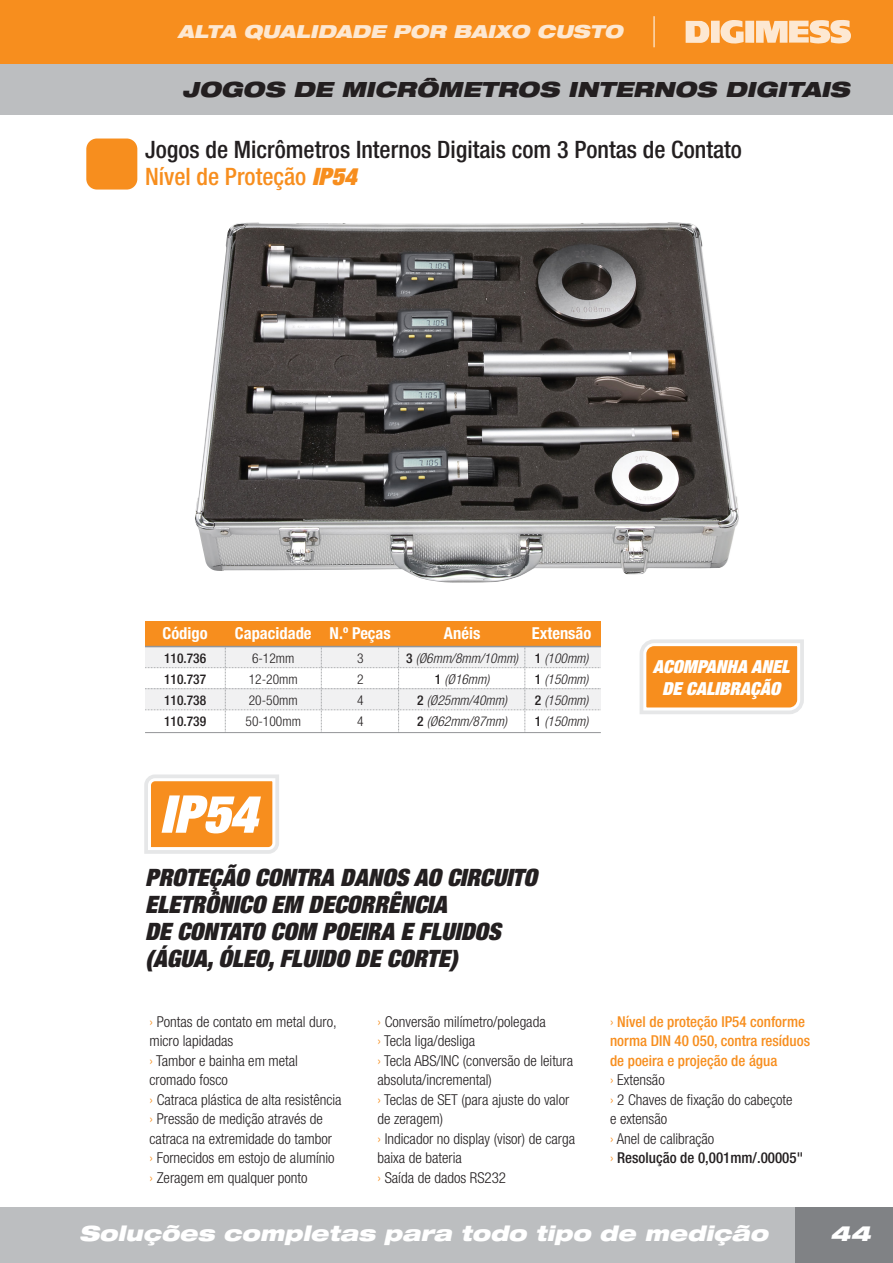
<style>
.page{position:relative;width:893px;height:1263px;background:#fff}
.page>*{position:absolute;margin:0;border:0;box-sizing:border-box;transform-origin:0 0}
.t1{font:italic 900 expanded 52.2px "Helvetica Neue";color:#fff}
.t2{font:italic 900 expanded 24px/27px "Helvetica Neue";color:#231f20}
.t3{font:500 condensed 24px/27px "Helvetica Neue";color:#231f20}
.t4{font:italic 900 expanded 21px "Helvetica Neue";color:#fff}
.t5{font:italic 900 expanded 21px "Helvetica Neue";color:#231f20}
.t6{font:italic 900 expanded 18px "Helvetica Neue";color:#fff}
.t7{font:italic 900 expanded 18px/21.6px "Helvetica Neue";color:#fff;text-align:center}
.t8{font:700 condensed 16.5px "Helvetica Neue";color:#fff}
.t9{font:300 condensed 15px/19.5px "Helvetica Neue";color:#231f20}
.t10{font:500 condensed 15px/19.5px "Helvetica Neue";color:#f78e1e}
.t11{font:italic 300 condensed 13.5px/21px "Helvetica Neue";color:#231f20;text-align:center}
.t12{font:300 condensed 13.5px/21px "Helvetica Neue";color:#231f20;text-align:center}
.t13{font:500 condensed 13.5px/21px "Helvetica Neue";color:#231f20;text-align:justify}
.s1{color:#f78e1e}
.s2{font-weight:900;font-style:italic;font-stretch:expanded;color:#f78e1e}
.s3{font-weight:500;font-style:normal}
.s4{font-weight:300}
.s5{font-weight:300;color:#231f20}
.s6{color:#231f20}
</style>
<div class="page">
<img style="left:195px;top:222px;width:544px;height:361px">
<div style="left:0;top:0;width:893px;height:115px;background:#bcbec0"></div>
<div style="left:0;top:1208px;width:893px;height:55px;background:#bcbec0"></div>
<div style="left:795px;top:1208px;width:98px;height:55px;background:#808285"></div>
<div style="left:0;top:0;width:893px;height:64px;background:#f78e1e"></div>
<svg style="left:686px;top:20px;width:165px;height:24px"></svg>
<hr style="left:654px;top:16px;width:1px;height:31px;background:#fff">
<div style="left:86px;top:139px;width:51px;height:51px;background:#f78e1e;border-radius:11px"></div>
<div style="left:145px;top:621px;width:456px;height:25px;background:#f78e1e"></div>
<hr style="left:145px;top:732px;width:456px;height:1px;background:#939598">
<svg style="left:145px;top:646px;width:456px;height:86px"></svg>
<svg style="left:144px;top:774px;width:135px;height:80px;background:#f5a855"></svg>
<svg style="left:639px;top:639px;width:165px;height:75px;background:#f5a754"></svg>
<p class="t6" style="left:178px;top:19px;width:446px">ALTA QUALIDADE POR BAIXO CUSTO</p>
<h3 class="t5" style="left:182px;top:76px;width:669px">JOGOS DE MICRÔMETROS INTERNOS DIGITAIS</h3>
<h2 class="t3" style="left:145px;top:136px;width:598px">Jogos de Micrômetros Internos Digitais com 3 Pontas de Contato<br><span class="s1">Nível de Proteção</span> <span class="s2">IP54</span></h2>
<p class="t8" style="left:163px;top:623px;width:47px">Código</p>
<p class="t8" style="left:235px;top:623px;width:78px">Capacidade</p>
<p class="t13" style="left:164px;top:647px;width:44px">110.736<br>110.737<br>110.738<br>110.739</p>
<p class="t12" style="left:245px;top:647px;width:57px">6-12mm<br>12-20mm<br>20-50mm<br>50-100mm</p>
<p class="t8" style="left:330px;top:623px;width:63px">N.º Peças</p>
<p class="t12" style="left:357px;top:647px;width:8px;text-align:justify">3<br>2<br>4<br>4</p>
<p class="t8" style="left:444px;top:623px;width:38px">Anéis</p>
<p class="t11" style="left:406px;top:647px;width:114px"><span class="s3">3</span> (Ø6mm/8mm/10mm)<br><span class="s3">1</span> (Ø16mm)<br><span class="s3">2</span> (Ø25mm/40mm)<br><span class="s3">2</span> (Ø62mm/87mm)</p>
<p class="t8" style="left:532px;top:623px;width:61px">Extensão</p>
<p class="t11" style="left:535px;top:647px;width:55px;text-align:justify"><span class="s3">1</span> (100mm)<br><span class="s3">1</span> (150mm)<br><span class="s3">2</span> (150mm)<br><span class="s3">1</span> (150mm)</p>
<h1 class="t1" style="left:160px;top:781px;width:98px">IP54</h1>
<h2 class="t2" style="left:145px;top:863px;width:393px">PROTEÇÃO CONTRA DANOS AO CIRCUITO<br>ELETRÔNICO EM DECORRÊNCIA<br>DE CONTATO COM POEIRA E FLUIDOS (ÁGUA, ÓLEO, FLUIDO DE CORTE)</h2>
<p class="t7" style="left:653px;top:656px;width:138px">ACOMPANHA ANEL<br>DE CALIBRAÇÃO</p>
<p class="t9" style="left:149px;top:1012px;width:194px"><span class="s1">›</span> Pontas de contato em metal duro, micro lapidadas<br><span class="s1">›</span> Tambor e bainha em metal cromado fosco<br><span class="s1">›</span> Catraca plástica de alta resistência <span class="s1">›</span> Pressão de medição através de catraca na extremidade do tambor<br><span class="s1">›</span> Fornecidos em estojo de alumínio <span class="s1">›</span> Zeragem em qualquer ponto</p>
<p class="t9" style="left:377px;top:1012px;width:199px"><span class="s1">›</span> Conversão milímetro/polegada<br><span class="s1">›</span> Tecla liga/desliga<br><span class="s1">›</span> Tecla ABS/INC (conversão de leitura absoluta/incremental)<br><span class="s1">›</span> Teclas de SET (para ajuste do valor de zeragem)<br><span class="s1">›</span> Indicador no display (visor) de carga baixa de bateria<br><span class="s1">›</span> Saída de dados RS232</p>
<p class="t10" style="left:610px;top:1011px;width:202px"><span class="s4">›</span> Nível de proteção IP54 conforme norma DIN 40 050, contra resíduos de poeira e projeção de água<br><span class="s4">›</span> <span class="s5">Extensão<br></span><span class="s4">›</span> <span class="s5">2 Chaves de fixação do cabeçote<br>e extensão<br></span><span class="s4">›</span> <span class="s5">Anel de calibração<br></span><span class="s4">›</span> <span class="s6">Resolução de 0,001mm/.00005"</span></p>
<h3 class="t4" style="left:79px;top:1220px;width:690px">Soluções completas para todo tipo de medição</h3>
<h3 class="t4" style="left:830px;top:1220px;width:42px">44</h3>
</div>
